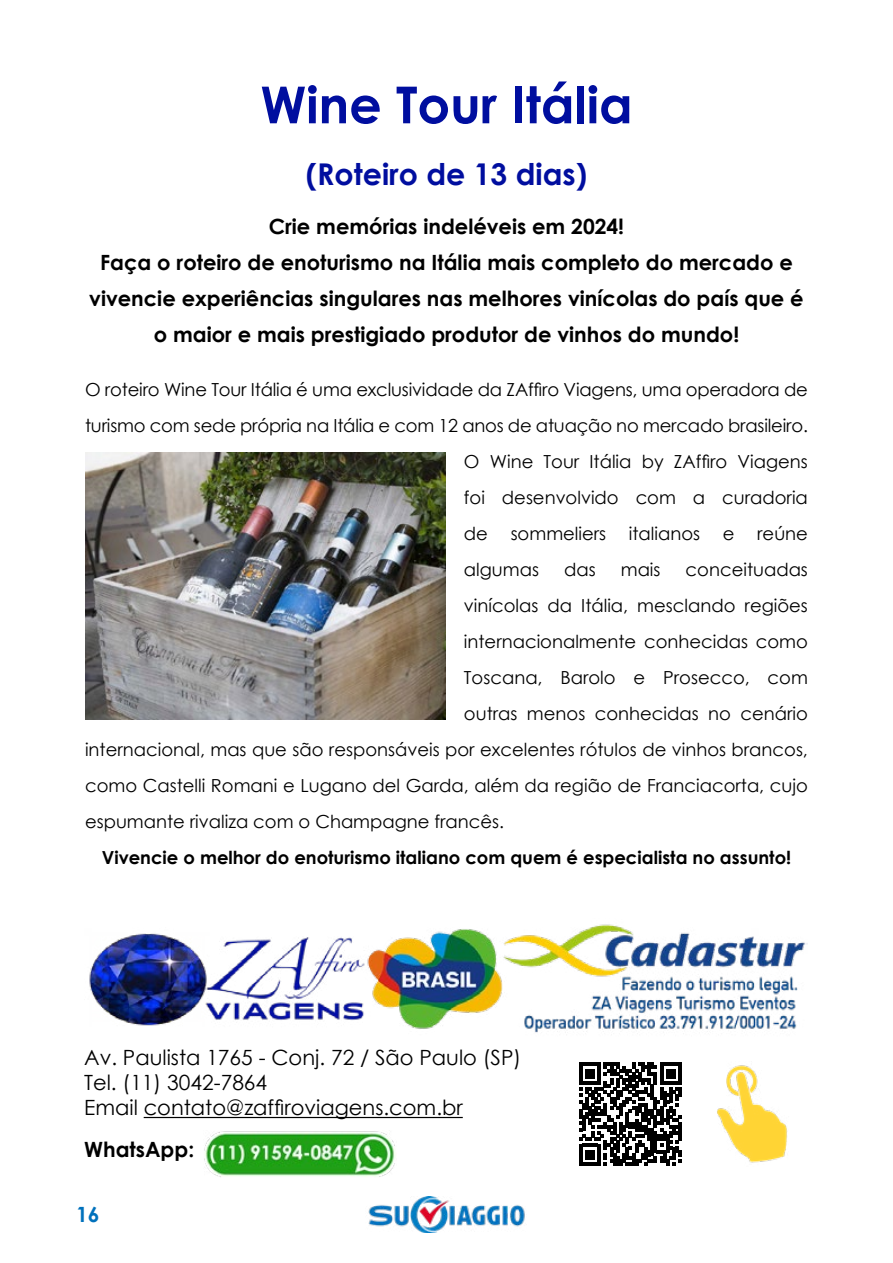
<style>
.page{position:relative;width:893px;height:1263px;background:#fff}
.page>*{position:absolute;margin:0;border:0;box-sizing:border-box;transform-origin:0 0}
.t1{font:700 51px "Century Gothic";color:#000e9f}
.t2{font:700 30px "Century Gothic";color:#000e9f}
.t3{font:700 21px/36px "Century Gothic";color:#000;text-align:center}
.t4{font:21px/25.2px "Century Gothic";color:#000}
.t5{font:700 21px "Century Gothic";color:#0071bc}
.t6{font:18px "Century Gothic";color:#000}
.t7{font:700 18px "Century Gothic";color:#000}
</style>
<div class="page">
<img style="left:368px;top:1196px;width:157px;height:36px">
<img style="left:86px;top:453px;width:360px;height:267px">
<img style="left:717px;top:1065px;width:70px;height:98px">
<hr style="left:144px;top:1117px;width:319px;height:1px;background:#000">
<img style="left:89px;top:924px;width:718px;height:109px">
<svg style="left:579px;top:1063px;width:103px;height:102px"></svg>
<img style="left:204px;top:1131px;width:192px;height:46px">
<h1 class="t1" style="left:260px;top:66px;width:374px">Wine Tour Itália</h1>
<h2 class="t2" style="left:306px;top:151px;width:283px">(Roteiro de 13 dias)</h2>
<p class="t3" style="left:89px;top:207px;width:716px">Crie memórias indeléveis em 2024!<br>Faça o roteiro de enoturismo na Itália mais completo do mercado e vivencie experiências singulares nas melhores vinícolas do país que é o maior e mais prestigiado produtor de vinhos do mundo!</p>
<p class="t6" style="left:85px;top:377px;width:724px">O roteiro Wine Tour Itália é uma exclusividade da ZAffiro Viagens, uma operadora de</p>
<p class="t6" style="left:85px;top:413px;width:724px">turismo com sede própria na Itália e com 12 anos de atuação no mercado brasileiro.</p>
<p class="t6" style="left:464px;top:449px;width:345px">O Wine Tour Itália by ZAffiro Viagens</p>
<p class="t6" style="left:464px;top:485px;width:345px">foi desenvolvido com a curadoria</p>
<p class="t6" style="left:464px;top:521px;width:26px">de</p>
<p class="t6" style="left:511px;top:521px;width:97px">sommeliers</p>
<p class="t6" style="left:629px;top:521px;width:73px">italianos</p>
<p class="t6" style="left:723px;top:521px;width:13px">e</p>
<p class="t6" style="left:757px;top:521px;width:52px">reúne</p>
<p class="t6" style="left:464px;top:557px;width:77px">algumas</p>
<p class="t6" style="left:564px;top:557px;width:33px">das</p>
<p class="t6" style="left:621px;top:557px;width:41px">mais</p>
<p class="t6" style="left:686px;top:557px;width:124px">conceituadas</p>
<p class="t6" style="left:464px;top:593px;width:345px">vinícolas da Itália, mesclando regiões</p>
<p class="t6" style="left:464px;top:629px;width:345px">internacionalmente conhecidas como</p>
<p class="t6" style="left:464px;top:665px;width:345px">Toscana, Barolo e Prosecco, com</p>
<p class="t6" style="left:464px;top:701px;width:345px">outras menos conhecidas no cenário</p>
<p class="t6" style="left:85px;top:737px;width:724px">internacional, mas que são responsáveis por excelentes rótulos de vinhos brancos,</p>
<p class="t6" style="left:85px;top:773px;width:724px">como Castelli Romani e Lugano del Garda, além da região de Franciacorta, cujo</p>
<p class="t6" style="left:85px;top:809px;width:421px">espumante rivaliza com o Champagne francês.</p>
<p class="t7" style="left:102px;top:844px;width:691px">Vivencie o melhor do enoturismo italiano com quem é especialista no assunto!</p>
<p class="t4" style="left:84px;top:1044px;width:439px">Av. Paulista 1765 - Conj. 72 / São Paulo (SP)<br>Tel. (11) 3042-7864<br>Email contato@zaffiroviagens.com.br</p>
<p class="t3" style="left:84px;top:1130px;width:112px">WhatsApp:</p>
<p class="t5" style="left:76px;top:1199px;width:25px">16</p>
</div>
